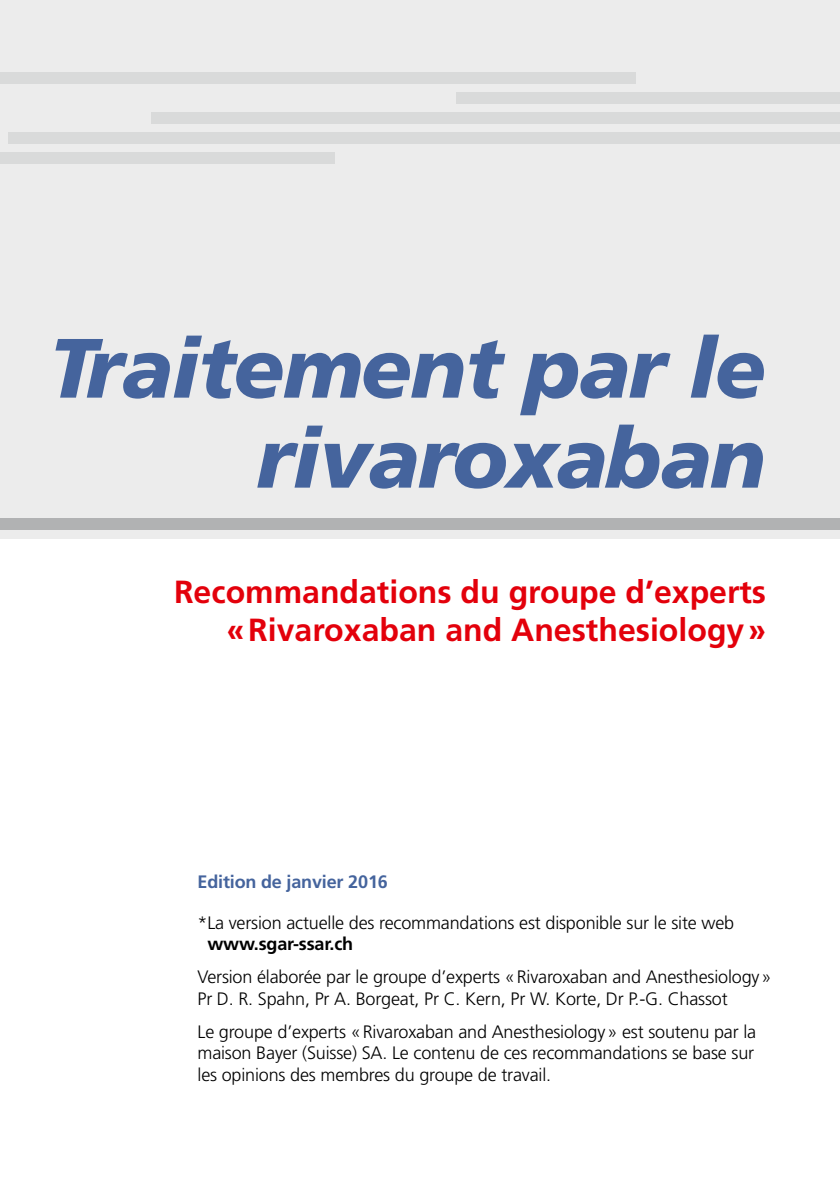
<style>
.page{position:relative;width:840px;height:1191px;background:#fff}
.page>*{position:absolute;margin:0;border:0;box-sizing:border-box;transform-origin:0 0}
.t1{font:italic 900 84px/90px "Frutiger LT Std";letter-spacing:-.02em;color:#45649d;text-align:right}
.t2{font:700 32px/38.4px "Frutiger LT Std";color:#e3000b;text-align:right}
.t3{font:300 18px/21.6px "Frutiger LT Std";letter-spacing:-.01em;color:#000}
.t4{font:700 18px "Frutiger LT Std";letter-spacing:-.01em;color:#45649d}
.t5{font:700 18px "Frutiger LT Std";letter-spacing:-.01em;color:#000}
</style>
<div class="page">
<div style="left:0;top:0;width:839px;height:539px;background:#ececec"></div>
<div style="left:0;top:518px;width:839px;height:12px;background:#b1b2b3"></div>
<div style="left:0;top:152px;width:334px;height:11px;background:#d9dada"></div>
<div style="left:9px;top:132px;width:830px;height:11px;background:#d9dada"></div>
<div style="left:152px;top:112px;width:687px;height:12px;background:#d9dada"></div>
<div style="left:456px;top:92px;width:383px;height:12px;background:#d9dada"></div>
<div style="left:0;top:73px;width:635px;height:11px;background:#d9dada"></div>
<h1 class="t1" style="left:49px;top:323px;width:718px">Traitement par le rivaroxaban</h1>
<h2 class="t2" style="left:174px;top:573px;width:593px">Recommandations du groupe d’experts «Rivaroxaban and Anesthesiology»</h2>
<p class="t4" style="left:197px;top:871px;width:192px">Edition de janvier 2016</p>
<p class="t3" style="left:197px;top:911px;width:538px">*La version actuelle des recommandations est disponible sur le site web</p>
<p class="t5" style="left:207px;top:933px;width:147px">www.sgar-ssar.ch</p>
<p class="t3" style="left:197px;top:966px;width:575px">Version élaborée par le groupe d’experts «Rivaroxaban and Anesthesiology»<br>Pr D. R. Spahn, Pr A. Borgeat, Pr C. Kern, Pr W. Korte, Dr P.-G. Chassot</p>
<p class="t3" style="left:197px;top:1021px;width:560px;text-align:justify">Le groupe d’experts «Rivaroxaban and Anesthesiology» est soutenu par la maison Bayer (Suisse) SA. Le contenu de ces recommandations se base sur les opinions des membres du groupe de travail.</p>
</div>
